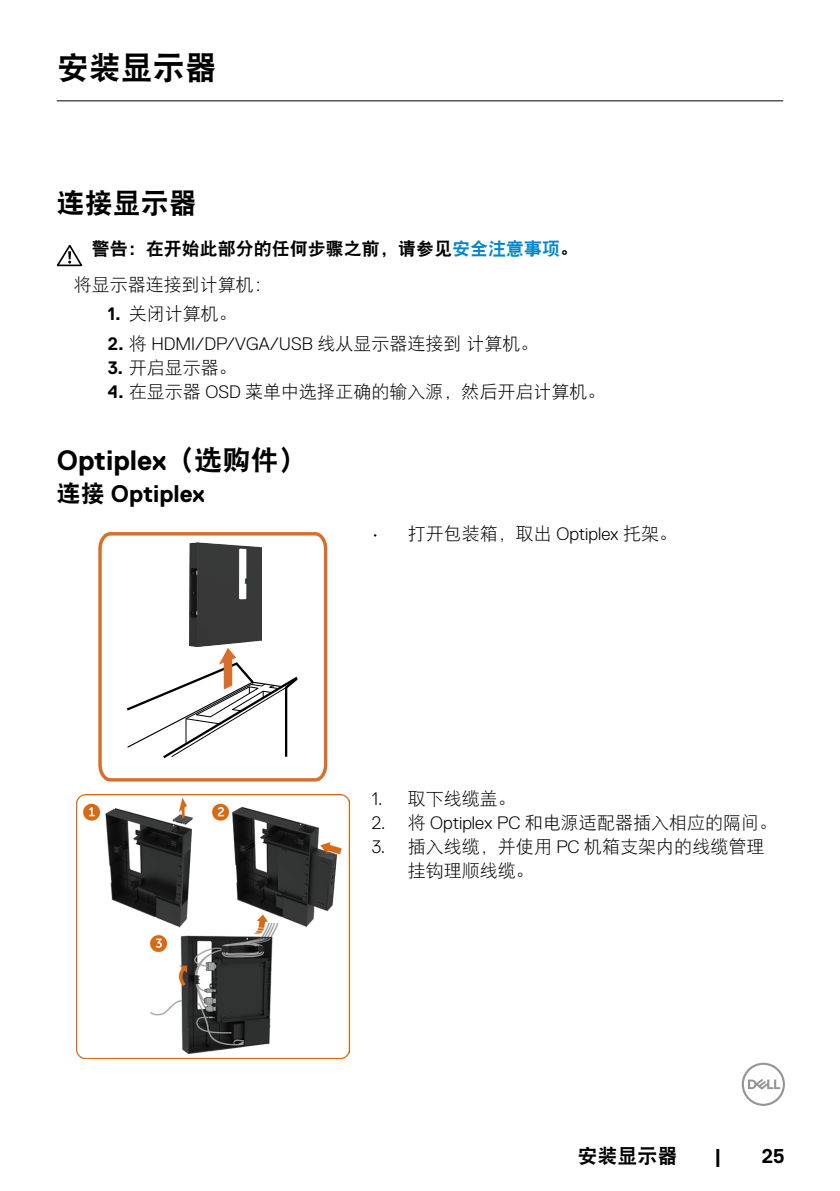
<style>
.page{position:relative;width:840px;height:1191px;background:#fff}
.page>*{position:absolute;margin:0;border:0;box-sizing:border-box;transform-origin:0 0}
.t1{font:32px "DF Hei W9";color:#000}
.t2{font:700 28px "Dell Replica";color:#000}
.t3{font:28px "DF Hei W9";color:#000}
.t4{font:700 24px "Dell Replica";color:#000}
.t5{font:20px "DF Hei W9";color:#000}
.t6{font:700 20px "Dell Replica";color:#000}
.t7{font:18px/24px "DF Hei W3";color:#000}
.t8{font:300 18px "Dell Replica";color:#000}
.t9{font:18px "DF Hei W9";color:#000}
.s1{color:#0087cb}
.s2{font-family:"Dell Replica";font-weight:700}
.s3{font-weight:700}
.s4{font-family:"DF Hei W3";font-weight:400}
.s5{font-family:"Dell Replica";font-weight:300}
.s6{font-family:"DF Hei W9";font-weight:400}
</style>
<div class="page">
<svg style="left:741px;top:1062px;width:43px;height:44px"></svg>
<hr style="left:57px;top:100px;width:725px;height:1px;background:#000">
<svg style="left:57px;top:245px;width:25px;height:21px"></svg>
<svg style="left:98px;top:532px;width:230px;height:250px"></svg>
<img style="left:77px;top:794px;width:272px;height:264px">
<h1 class="t1" style="left:57px;top:52px;width:161px">安装显示器</h1>
<h2 class="t3" style="left:57px;top:189px;width:141px">连接显示器</h2>
<p class="t9" style="left:92px;top:240px;width:488px">警告：在开始此部分的任何步骤之前，请参见<span class="s1">安全注意事项</span>。</p>
<p class="t7" style="left:74px;top:272px;width:199px">将显示器连接到计算机：</p>
<p class="t7" style="left:108px;top:302px;width:130px"><span class="s2">1.</span> 关闭计算机。</p>
<p class="t8" style="left:108px;top:334px;width:432px"><span class="s3">2.</span> <span class="s4">将</span> HDMI/DP/VGA/USB <span class="s4">线从显示器连接到计算机。</span></p>
<p class="t7" style="left:108px;top:355px;width:130px"><span class="s2">3.</span> 开启显示器。</p>
<p class="t7" style="left:108px;top:379px;width:499px"><span class="s2">4.</span> 在显示器 <span class="s5">OSD</span> 菜单中选择正确的输入源，然后开启计算机。</p>
<h2 class="t2" style="left:57px;top:444px;width:251px">Optiplex<span class="s6">（选购件）</span></h2>
<h3 class="t4" style="left:57px;top:480px;width:149px"><span class="s6">连接</span> Optiplex</h3>
<p class="t7" style="left:371px;top:522px;width:307px"><span class="s5">•</span> 打开包装箱，取出 <span class="s5">Optiplex</span> 托架。</p>
<p class="t7" style="left:371px;top:786px;width:146px"><span class="s5">1.</span> 取下线缆盖。</p>
<p class="t7" style="left:371px;top:810px;width:407px"><span class="s5">2.</span> 将 <span class="s5">Optiplex PC</span> 和电源适配器插入相应的隔间。</p>
<p class="t7" style="left:407px;top:834px;width:358px;text-indent:-36px"><span class="s5">3.</span> 插入线缆，并使用 <span class="s5">PC</span> 机箱支架内的线缆管理挂钩理顺线缆。</p>
<p class="t5" style="left:577px;top:1145px;width:101px">安装显示器</p>
<p class="t6" style="left:713px;top:1144px;width:9px">|</p>
<p class="t6" style="left:761px;top:1144px;width:25px">25</p>
</div>
